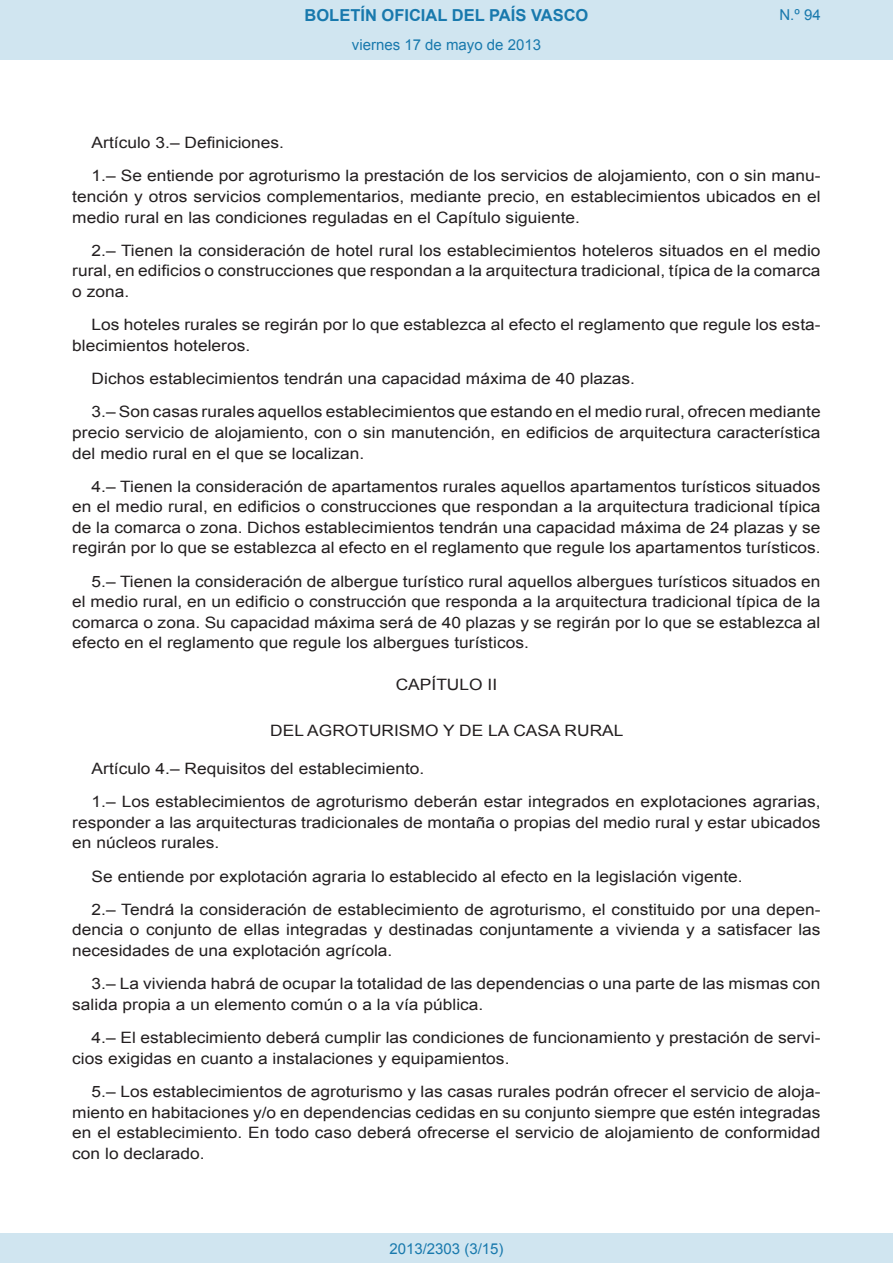
<style>
.page{position:relative;width:893px;height:1263px;background:#fff}
.page>*{position:absolute;margin:0;border:0;box-sizing:border-box;transform-origin:0 0}
.t1{font:700 16.5px "Arial";color:#1879ad}
.BOPVDetalle{font:15.6px/20.5px "Arial";color:#231f20;text-align:justify;scale:1.11 1}
.BOPVClave{font:15.6px "Arial";color:#231f20;scale:1.11 1}
.Paginacion_Centro{font:15px "Arial";color:#1879ad}
</style>
<div class="page">
<div style="left:0;top:0;width:893px;height:60px;background:#d0e5f0"></div>
<div style="left:0;top:1233px;width:893px;height:30px;background:#d0e5f0"></div>
<p class="t1" style="left:305px;top:4px;width:285px">BOLETÍN OFICIAL DEL PAÍS VASCO</p>
<p class="Paginacion_Centro" style="left:352px;top:35px;width:191px">viernes 17 de mayo de 2013</p>
<p class="Paginacion_Centro" style="left:779px;top:5px;width:43px">N.º 94</p>
<p class="BOPVDetalle" style="left:92px;top:132px;width:175px">Artículo 3.– Definiciones.</p>
<p class="BOPVDetalle" style="left:72px;top:166px;width:676px;text-indent:19px">1.– Se entiende por agroturismo la prestación de los servicios de alojamiento, con o sin manu&shy;tención y otros servicios complementarios, mediante precio, en establecimientos ubicados en el medio rural en las condiciones reguladas en el Capítulo siguiente.</p>
<p class="BOPVDetalle" style="left:72px;top:240px;width:676px;text-indent:19px">2.– Tienen la consideración de hotel rural los establecimientos hoteleros situados en el medio rural, en edificios o construcciones que respondan a la arquitectura tradicional, típica de la comarca o zona.</p>
<p class="BOPVDetalle" style="left:72px;top:315px;width:676px;text-indent:19px">Los hoteles rurales se regirán por lo que establezca al efecto el reglamento que regule los esta&shy;blecimientos hoteleros.</p>
<p class="BOPVDetalle" style="left:92px;top:368px;width:491px">Dichos establecimientos tendrán una capacidad máxima de 40 plazas.</p>
<p class="BOPVDetalle" style="left:72px;top:402px;width:676px;text-indent:19px">3.– Son casas rurales aquellos establecimientos que estando en el medio rural, ofrecen mediante precio servicio de alojamiento, con o sin manutención, en edificios de arquitectura característica del medio rural en el que se localizan.</p>
<p class="BOPVDetalle" style="left:72px;top:476px;width:676px;text-indent:19px">4.– Tienen la consideración de apartamentos rurales aquellos apartamentos turísticos situados en el medio rural, en edificios o construcciones que respondan a la arquitectura tradicional típica de la comarca o zona. Dichos establecimientos tendrán una capacidad máxima de 24 plazas y se regirán por lo que se establezca al efecto en el reglamento que regule los apartamentos turísticos.</p>
<p class="BOPVDetalle" style="left:72px;top:571px;width:676px;text-indent:19px">5.– Tienen la consideración de albergue turístico rural aquellos albergues turísticos situados en el medio rural, en un edificio o construcción que responda a la arquitectura tradicional típica de la comarca o zona. Su capacidad máxima será de 40 plazas y se regirán por lo que se establezca al efecto en el reglamento que regule los albergues turísticos.</p>
<p class="BOPVClave" style="left:396px;top:674px;width:93px">CAPÍTULO II</p>
<p class="BOPVClave" style="left:270px;top:721px;width:320px">DEL AGROTURISMO Y DE LA CASA RURAL</p>
<p class="BOPVDetalle" style="left:92px;top:758px;width:301px">Artículo 4.– Requisitos del establecimiento.</p>
<p class="BOPVDetalle" style="left:72px;top:792px;width:676px;text-indent:19px">1.– Los establecimientos de agroturismo deberán estar integrados en explotaciones agrarias, responder a las arquitecturas tradicionales de montaña o propias del medio rural y estar ubicados en núcleos rurales.</p>
<p class="BOPVDetalle" style="left:92px;top:866px;width:588px">Se entiende por explotación agraria lo establecido al efecto en la legislación vigente.</p>
<p class="BOPVDetalle" style="left:72px;top:899px;width:676px;text-indent:19px">2.– Tendrá la consideración de establecimiento de agroturismo, el constituido por una depen&shy;dencia o conjunto de ellas integradas y destinadas conjuntamente a vivienda y a satisfacer las necesidades de una explotación agrícola.</p>
<p class="BOPVDetalle" style="left:72px;top:974px;width:675px;text-indent:19px">3.– La vivienda habrá de ocupar la totalidad de las dependencias o una parte de las mismas con salida propia a un elemento común o a la vía pública.</p>
<p class="BOPVDetalle" style="left:72px;top:1027px;width:676px;text-indent:19px">4.– El establecimiento deberá cumplir las condiciones de funcionamiento y prestación de servi&shy;cios exigidas en cuanto a instalaciones y equipamientos.</p>
<p class="BOPVDetalle" style="left:72px;top:1081px;width:676px;text-indent:19px">5.– Los establecimientos de agroturismo y las casas rurales podrán ofrecer el servicio de aloja&shy;miento en habitaciones y/o en dependencias cedidas en su conjunto siempre que estén integradas en el establecimiento. En todo caso deberá ofrecerse el servicio de alojamiento de conformidad con lo declarado.</p>
<p class="Paginacion_Centro" style="left:389px;top:1238px;width:116px">2013/2303 (3/15)</p>
</div>
